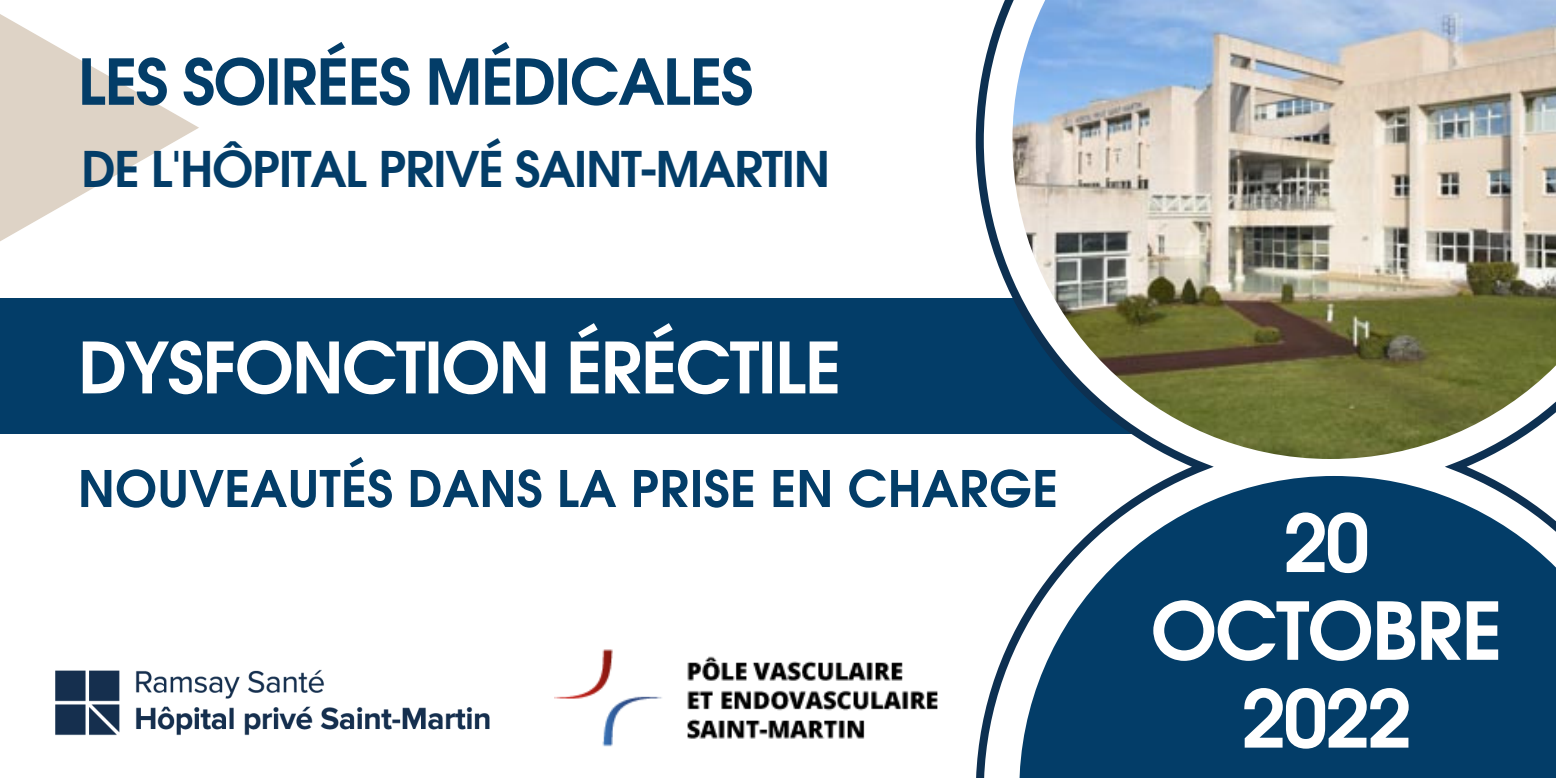
<style>
.page{position:relative;width:1556px;height:778px;background:#fff}
.page>*{position:absolute;margin:0;border:0;box-sizing:border-box;transform-origin:0 0}
.t1{font:700 79.2px/87.8px "Evolventa";letter-spacing:-.03em;color:#fff;text-align:center}
.t2{font:700 70.23px "Evolventa";letter-spacing:-.03em;color:#fff}
.t3{font:700 62.88px "Evolventa";letter-spacing:-.03em;color:#033d68}
.t4{font:700 50.1px "Evolventa";color:#033d68}
.t5{font:700 49.17px "Evolventa";letter-spacing:-.03em;color:#033d68}
</style>
<div class="page">
<div style="left:0;top:298px;width:1163px;height:135px;background:#033d68"></div>
<svg style="left:975px;top:0;width:512px;height:778px"></svg>
<img style="left:1012px;top:0;width:543px;height:459px">
<img style="left:554px;top:649px;width:384px;height:98px">
<img style="left:55px;top:669px;width:435px;height:67px">
<svg style="left:1019px;top:476px;width:536px;height:302px;fill:#033d68"></svg>
<svg style="left:0;top:14px;width:199px;height:227px"></svg>
<p class="t3" style="left:78px;top:54px;width:677px">LES SOIRÉES MÉDICALES</p>
<p class="t5" style="left:81px;top:148px;width:750px">DE L'HÔPITAL PRIVÉ SAINT-MARTIN</p>
<h2 class="t2" style="left:78px;top:337px;width:765px">DYSFONCTION ÉRÉCTILE</h2>
<p class="t4" style="left:78px;top:467px;width:981px">NOUVEAUTÉS DANS LA PRISE EN CHARGE</p>
<h1 class="t1" style="left:1150px;top:504px;width:353px">20<br>OCTOBRE<br>2022</h1>
</div>
